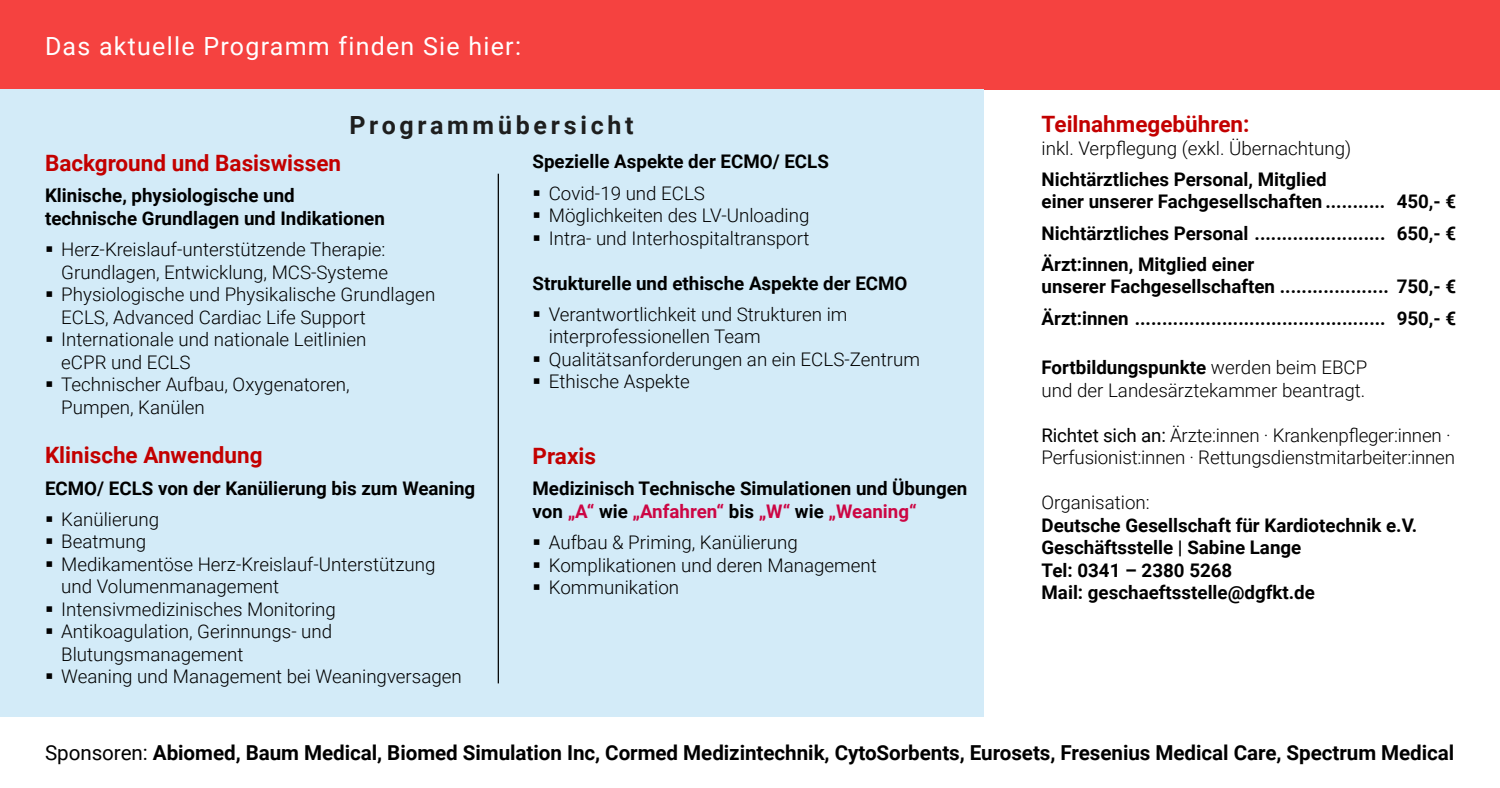
<style>
.page{position:relative;width:1500px;height:788px;background:#fff}
.page>*{position:absolute;margin:0;border:0;box-sizing:border-box;transform-origin:0 0}
.t1{font:25px "Roboto";letter-spacing:.05em;color:#fff}
.t2{font:700 25px "Roboto";letter-spacing:.15em;color:#1e1e1e}
.t3{font:700 22.5px "Roboto";color:#c30000}
.t4{font:700 20.62px "Roboto";letter-spacing:-.005em;color:#000}
.t5{font:300 18.75px/22.5px "Roboto";color:#000}
.t6{font:700 18.75px/22.5px "Roboto";color:#000}
.s1{color:#cc0644}
.s2{font-weight:700}
.s3{font-weight:400}
</style>
<div class="page">
<div style="left:0;top:0;width:1500px;height:89px;background:#f54240"></div>
<div style="left:0;top:89px;width:984px;height:627px;background:#d3ebf8"></div>
<hr style="left:498px;top:174px;width:1px;height:509px;background:#000">
<h1 class="t1" style="left:45px;top:28px;width:478px">Das aktuelle Programm finden Sie hier:</h1>
<h1 class="t2" style="left:349px;top:107px;width:286px">Programmübersicht</h1>
<p class="t3" style="left:45px;top:147px;width:298px">Background und Basiswissen</p>
<p class="t6" style="left:45px;top:184px;width:341px">Klinische, physiologische und technische Grundlagen und Indikationen</p>
<p class="t5" style="left:61px;top:237px;width:376px">Herz-Kreislauf-unterstützende Therapie:<br>Grundlagen, Entwicklung, MCS-Systeme Physiologische und Physikalische Grundlagen ECLS, Advanced Cardiac Life Support Internationale und nationale Leitlinien<br>eCPR und ECLS<br>Technischer Aufbau, Oxygenatoren,<br>Pumpen, Kanülen</p>
<p class="t3" style="left:45px;top:439px;width:219px">Klinische Anwendung</p>
<p class="t6" style="left:45px;top:476px;width:432px">ECMO/ ECLS von der Kanülierung bis zum Weaning</p>
<p class="t5" style="left:61px;top:507px;width:402px">Kanülierung<br>Beatmung<br>Medikamentöse Herz-Kreislauf-Unterstützung und Volumenmanagement<br>Intensivmedizinisches Monitoring<br>Antikoagulation, Gerinnungs- und<br>Blutungsmanagement<br>Weaning und Management bei Weaningversagen</p>
<p class="t6" style="left:533px;top:150px;width:298px">Spezielle Aspekte der ECMO/ ECLS</p>
<p class="t5" style="left:549px;top:181px;width:262px">Covid-19 und ECLS<br>Möglichkeiten des LV-Unloading<br>Intra- und Interhospitaltransport</p>
<p class="t6" style="left:533px;top:271px;width:377px">Strukturelle und ethische Aspekte der ECMO</p>
<p class="t5" style="left:549px;top:302px;width:373px">Verantwortlichkeit und Strukturen im interprofessionellen Team<br>Qualitätsanforderungen an ein ECLS-Zentrum<br>Ethische Aspekte</p>
<p class="t3" style="left:533px;top:440px;width:65px">Praxis</p>
<p class="t6" style="left:533px;top:476px;width:436px">Medizinisch Technische Simulationen und Übungen von <span class="s1">„A“</span> wie <span class="s1">„Anfahren“</span> bis <span class="s1">„W“</span> wie <span class="s1">„Weaning“</span></p>
<p class="t5" style="left:549px;top:530px;width:329px">Aufbau &amp; Priming, Kanülierung<br>Komplikationen und deren Management<br>Kommunikation</p>
<p class="t3" style="left:1042px;top:108px;width:209px">Teilnahmegebühren:</p>
<p class="t5" style="left:1042px;top:136px;width:311px">inkl. Verpflegung (exkl. Übernachtung)</p>
<p class="t6" style="left:1042px;top:167px;width:416px">Nichtärztliches Personal, Mitglied<br>einer unserer Fachgesellschaften ........... 450,- €</p>
<p class="t6" style="left:1042px;top:217px;width:416px;line-height:31.2px">Nichtärztliches Personal ........................ 650,- €<br>Ärzt:innen, Mitglied einer</p>
<p class="t6" style="left:1042px;top:270px;width:416px;line-height:31.2px">unserer Fachgesellschaften .................... 750,- €<br>Ärzt:innen .............................................. 950,- €</p>
<p class="t5" style="left:1042px;top:355px;width:327px"><span class="s2">Fortbildungspunkte</span> werden beim EBCP und der Landesärztekammer beantragt.</p>
<p class="t5" style="left:1042px;top:423px;width:415px"><span class="s3">Richtet sich an:</span> Ärzte:innen · Krankenpfleger:innen ·<br>Perfusionist:innen · Rettungsdienstmitarbeiter:innen</p>
<p class="t5" style="left:1042px;top:490px;width:110px">Organisation:</p>
<p class="t6" style="left:1042px;top:513px;width:377px">Deutsche Gesellschaft für Kardiotechnik e.V.<br>Geschäftsstelle | Sabine Lange<br>Tel: 0341 – 2380 5268<br>Mail: geschaeftsstelle@dgfkt.de</p>
<p class="t4" style="left:45px;top:738px;width:1411px"><span class="s3">Sponsoren:</span> Abiomed, Baum Medical, Biomed Simulation Inc, Cormed Medizintechnik, CytoSorbents, Eurosets, Fresenius Medical Care, Spectrum Medical</p>
</div>
